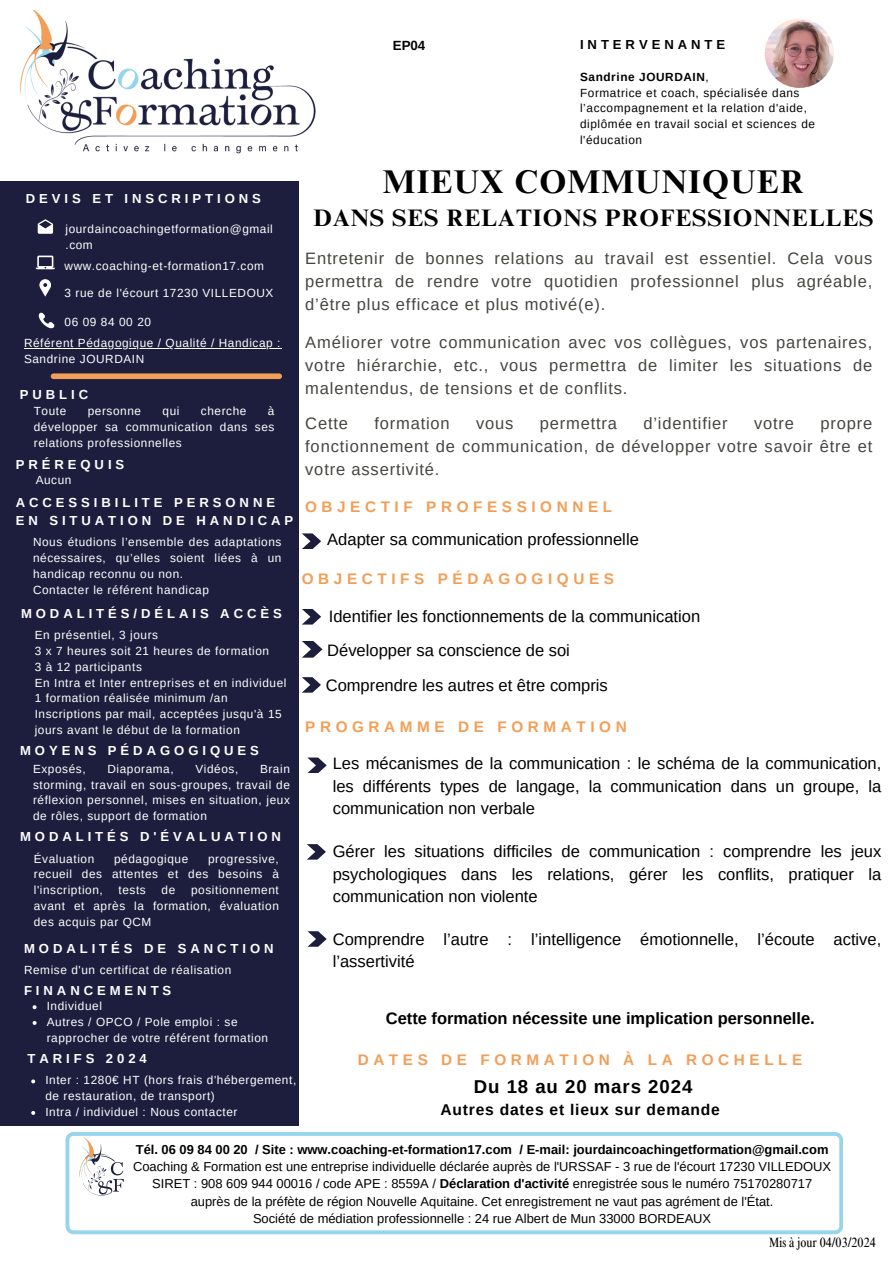
<style>
.page{position:relative;width:894px;height:1264px;background:#fff}
.page>*{position:absolute;margin:0;border:0;box-sizing:border-box;transform-origin:0 0}
.t1{font:700 32.85px "Times NRMT Pro";letter-spacing:.035em;color:#000}
.t2{font:700 23.85px "Times NRMT Pro";letter-spacing:.035em;color:#000}
.t3{font:700 18.6px "Arimo";letter-spacing:.05em;color:#000}
.t4{font:16.5px/22.5px "Arimo";color:#000;text-align:justify}
.t5{font:16.5px/23px "Arimo";letter-spacing:.05em;color:#444440;text-align:justify}
.t6{font:700 16.5px "Arimo";color:#000}
.t7{font:700 15.6px "Arimo";letter-spacing:.05em;color:#000}
.t8{font:700 15.3px "Arimo";letter-spacing:.3em;color:#f39e56}
.t9{font:condensed 13.5px "Times NRMT Pro";color:#000}
.t10{font:700 13.35px "Arimo";color:#000}
.t11{font:700 13.05px/18.6px "Arimo";letter-spacing:.3em;color:#fff}
.t12{font:700 13.05px "Arimo";letter-spacing:.3em;color:#000}
.t13{font:12.9px/17.2px "Arimo";color:#000;text-align:center}
.t14{font:11.85px/15.8px "Arimo";letter-spacing:.05em;color:#fff}
.t15{font:11.85px/15.8px "Arimo";letter-spacing:.05em;color:#000}
.t16{font:700 11.85px "Arimo";letter-spacing:.05em;color:#000}
.s1{font-weight:400}
.s2{font-weight:700}
</style>
<div class="page">
<img style="left:764px;top:19px;width:69px;height:69px;border-radius:50%">
<svg style="left:302px;top:609px;width:19px;height:15px"></svg>
<svg style="left:302px;top:641px;width:20px;height:16px"></svg>
<svg style="left:302px;top:677px;width:19px;height:15px"></svg>
<svg style="left:307px;top:757px;width:19px;height:16px"></svg>
<svg style="left:307px;top:844px;width:19px;height:15px"></svg>
<svg style="left:307px;top:931px;width:19px;height:15px"></svg>
<img style="left:20px;top:11px;width:296px;height:143px">
<svg style="left:65px;top:1132px;width:777px;height:102px"></svg>
<img style="left:73px;top:1132px;width:60px;height:70px">
<svg style="left:302px;top:533px;width:19px;height:16px"></svg>
<div style="left:0;top:181px;width:299px;height:944px;background:#1d1e3d"></div>
<svg style="left:39px;top:279px;width:12px;height:18px"></svg>
<svg style="left:36px;top:255px;width:19px;height:14px"></svg>
<svg style="left:38px;top:219px;width:15px;height:15px"></svg>
<svg style="left:38px;top:312px;width:16px;height:17px"></svg>
<div style="left:53px;top:373px;width:226px;height:6px;background:#f39e56"></div>
<svg style="left:33px;top:1005px;width:4px;height:4px"></svg>
<svg style="left:33px;top:1021px;width:4px;height:3px"></svg>
<svg style="left:31px;top:1079px;width:4px;height:4px"></svg>
<svg style="left:31px;top:1111px;width:4px;height:3px"></svg>
<hr style="left:24px;top:348px;width:257px;height:1px;background:#fff">
<p class="t10" style="left:392px;top:38px;width:34px">EP04</p>
<p class="t12" style="left:580px;top:37px;width:147px">INTERVENANTE</p>
<p class="t16" style="left:580px;top:70px;width:130px">Sandrine JOURDAIN<span class="s1">,</span></p>
<h5 class="t15" style="left:580px;top:85px;width:236px">Formatrice et coach, spécialisée dans l’accompagnement et la relation d'aide, diplômée en travail social et sciences de l'éducation</h5>
<h5 class="t11" style="left:26px;top:189px;width:236px">DEVIS ET INSCRIPTIONS</h5>
<p class="t14" style="left:65px;top:221px;width:209px">jourdaincoachingetformation@gmail .com</p>
<p class="t14" style="left:65px;top:258px;width:201px">www.coaching-et-formation17.com</p>
<p class="t14" style="left:65px;top:285px;width:210px">3 rue de l'écourt 17230 VILLEDOUX</p>
<h5 class="t14" style="left:65px;top:314px;width:88px">06 09 84 00 20</h5>
<p class="t14" style="left:24px;top:335px;width:258px">Référent Pédagogique / Qualité / Handicap :<br>Sandrine JOURDAIN</p>
<p class="t11" style="left:20px;top:385px;width:70px">PUBLIC</p>
<h3 class="t14" style="left:34px;top:403px;width:242px;text-align:justify;text-indent:234px">à développer sa communication dans ses relations professionnelles</h3>
<h3 class="t14" style="left:34px;top:403px;width:34px">Toute</h3>
<h3 class="t14" style="left:88px;top:403px;width:55px">personne</h3>
<h3 class="t14" style="left:162px;top:403px;width:18px">qui</h3>
<h3 class="t14" style="left:201px;top:403px;width:47px">cherche</h3>
<h4 class="t11" style="left:16px;top:455px;width:110px">PRÉREQUIS</h4>
<p class="t14" style="left:36px;top:472px;width:37px">Aucun</p>
<h2 class="t11" style="left:16px;top:493px;width:279px">ACCESSIBILITE PERSONNE<br>EN SITUATION DE HANDICAP</h2>
<h4 class="t14" style="left:33px;top:534px;width:250px;text-align:justify">Nous étudions l’ensemble des adaptations nécessaires, qu’elles soient liées à un handicap reconnu ou non.</h4>
<h4 class="t14" style="left:33px;top:581px;width:177px">Contacter le référent handicap</h4>
<h4 class="t11" style="left:21px;top:604px;width:262px">MODALITÉS/DÉLAIS ACCÈS</h4>
<p class="t14" style="left:35px;top:627px;width:125px">En présentiel, 3 jours</p>
<p class="t14" style="left:35px;top:643px;width:236px">3 x 7 heures soit 21 heures de formation</p>
<h5 class="t14" style="left:35px;top:659px;width:109px">3 à 12 participants</h5>
<h5 class="t14" style="left:35px;top:674px;width:253px">En Intra et Inter entreprises et en individuel</h5>
<h5 class="t14" style="left:35px;top:690px;width:194px">1 formation réalisée minimum /an</h5>
<h5 class="t14" style="left:35px;top:706px;width:248px">Inscriptions par mail, acceptées jusqu'à 15 jours avant le début de la formation</h5>
<p class="t14" style="left:33px;top:761px;width:54px">Exposés,</p>
<p class="t14" style="left:107px;top:761px;width:68px">Diaporama,</p>
<p class="t14" style="left:195px;top:761px;width:44px">Vidéos,</p>
<h4 class="t11" style="left:20px;top:741px;width:240px">MOYENS PÉDAGOGIQUES</h4>
<p class="t14" style="left:33px;top:761px;width:258px;text-align:justify;text-indent:227px">Brain storming, travail en sous-groupes, travail de réflexion personnel, mises en situation, jeux de rôles, support de formation</p>
<p class="t14" style="left:34px;top:850px;width:62px">Évaluation</p>
<p class="t14" style="left:114px;top:850px;width:76px">pédagogique</p>
<h2 class="t11" style="left:20px;top:827px;width:262px">MODALITÉS D'ÉVALUATION</h2>
<p class="t14" style="left:34px;top:850px;width:246px;text-align:justify;text-indent:174px">progressive, recueil des attentes et des besoins à l'inscription,</p>
<p class="t14" style="left:34px;top:882px;width:246px;text-align:justify;text-indent:157px">positionnement avant et après la formation, évaluation des acquis par QCM</p>
<p class="t14" style="left:118px;top:882px;width:29px">tests</p>
<p class="t14" style="left:162px;top:882px;width:15px">de</p>
<p class="t11" style="left:24px;top:938px;width:251px">MODALITÉS DE SANCTION</p>
<p class="t14" style="left:24px;top:962px;width:209px">Remise d'un certificat de réalisation</p>
<h4 class="t11" style="left:24px;top:981px;width:149px">FINANCEMENTS</h4>
<p class="t1" style="left:383px;top:169px;width:422px">MIEUX COMMUNIQUER</p>
<p class="t2" style="left:313px;top:208px;width:561px">DANS SES RELATIONS PROFESSIONNELLES</p>
<h1 class="t5" style="left:305px;top:247px;width:568px">Entretenir de bonnes relations au travail est essentiel. Cela vous permettra de rendre votre quotidien professionnel plus agréable, d’être plus efficace et plus motivé(e).</h1>
<p class="t5" style="left:305px;top:330px;width:568px">Améliorer votre communication avec vos collègues, vos partenaires, votre hiérarchie, etc., vous permettra de limiter les situations de malentendus, de tensions et de conflits.</p>
<p class="t5" style="left:305px;top:412px;width:44px">Cette</p>
<p class="t5" style="left:374px;top:412px;width:77px">formation</p>
<p class="t5" style="left:476px;top:412px;width:39px">vous</p>
<p class="t5" style="left:539px;top:412px;width:79px">permettra</p>
<p class="t5" style="left:643px;top:412px;width:86px">d’identifier</p>
<p class="t5" style="left:753px;top:412px;width:41px">votre</p>
<p class="t5" style="left:305px;top:412px;width:568px;text-indent:515px">propre fonctionnement de communication, de développer votre savoir être et votre assertivité.</p>
<p class="t8" style="left:305px;top:497px;width:308px">OBJECTIF PROFESSIONNEL</p>
<h3 class="t4" style="left:327px;top:528px;width:313px">Adapter sa communication professionnelle</h3>
<h5 class="t8" style="left:302px;top:570px;width:313px">OBJECTIFS PÉDAGOGIQUES</h5>
<h5 class="t4" style="left:329px;top:604px;width:373px">Identifier les fonctionnements de la communication</h5>
<p class="t4" style="left:327px;top:639px;width:244px">Développer sa conscience de soi</p>
<p class="t4" style="left:325px;top:674px;width:283px">Comprendre les autres et être compris</p>
<p class="t8" style="left:305px;top:718px;width:323px">PROGRAMME DE FORMATION</p>
<p class="t4" style="left:332px;top:752px;width:550px">Les mécanismes de la communication : le schéma de la communication, les différents types de langage, la communication dans un groupe, la communication non verbale</p>
<p class="t4" style="left:332px;top:840px;width:550px">Gérer les situations difficiles de communication : comprendre les jeux psychologiques dans les relations, gérer les conflits, pratiquer la communication non violente</p>
<p class="t4" style="left:332px;top:927px;width:550px">Comprendre l’autre : l’intelligence émotionnelle, l’écoute active, l’assertivité</p>
<h2 class="t14" style="left:47px;top:998px;width:57px">Individuel</h2>
<p class="t14" style="left:47px;top:1013px;width:223px">Autres / OPCO / Pole emploi : se rapprocher de votre référent formation</p>
<h4 class="t11" style="left:27px;top:1049px;width:121px">TARIFS 2024</h4>
<h4 class="t14" style="left:45px;top:1072px;width:252px">Inter : 1280€ HT (hors frais d'hébergement, de restauration, de transport)</h4>
<h4 class="t14" style="left:45px;top:1103px;width:193px">Intra / individuel : Nous contacter</h4>
<h2 class="t6" style="left:385px;top:1008px;width:430px">Cette formation nécessite une implication personnelle.</h2>
<p class="t8" style="left:357px;top:1051px;width:446px">DATES DE FORMATION À LA ROCHELLE</p>
<h5 class="t3" style="left:473px;top:1076px;width:220px">Du 18 au 20 mars 2024</h5>
<h5 class="t7" style="left:440px;top:1100px;width:281px">Autres dates et lieux sur demande</h5>
<h5 class="t13" style="left:133px;top:1140px;width:699px"><span class="s2">Tél. 06 09 84 00 20 / Site : www.coaching-et-formation17.com / E-mail: jourdaincoachingetformation@gmail.com </span>Coaching &amp; Formation est une entreprise individuelle déclarée auprès de l'URSSAF - 3 rue de l'écourt 17230 VILLEDOUX SIRET : 908 609 944 00016 / code APE : 8559A / <span class="s2">Déclaration d'activité</span> enregistrée sous le numéro 75170280717 auprès de la préfète de région Nouvelle Aquitaine. Cet enregistrement ne vaut pas agrément de l'État.<br>Société de médiation professionnelle : 24 rue Albert de Mun 33000 BORDEAUX</h5>
<p class="t9" style="left:769px;top:1237px;width:108px">Mis à jour 04/03/2024</p>
</div>
